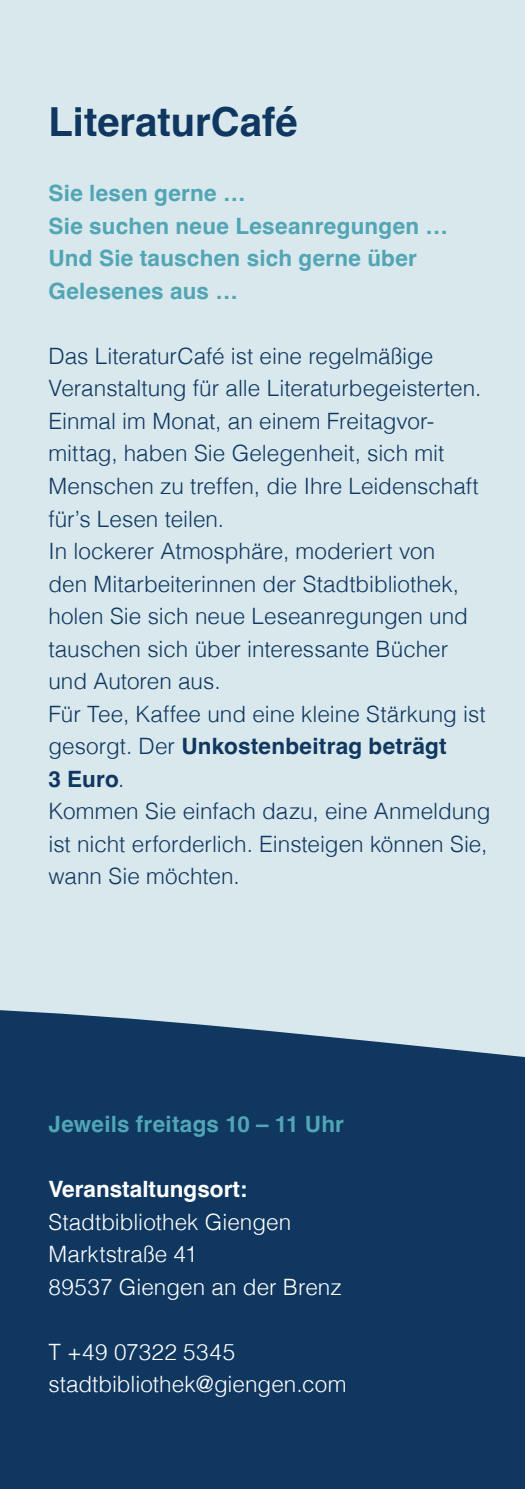
<style>
.page{position:relative;width:525px;height:1489px;background:#fff}
.page>*{position:absolute;margin:0;border:0;box-sizing:border-box;transform-origin:0 0}
.t1{font:700 40px "Helvetica";color:#0f3760}
.t2{font:300 22.5px/32.5px "Helvetica";color:#0f3760}
.t3{font:700 22.5px/32.5px "Helvetica";letter-spacing:.015em;color:#51a5b4}
.t4{font:300 22.5px/32.5px "Helvetica";color:#fff}
.t5{font:700 22.5px "Helvetica";color:#fff}
.s1{font-weight:700}
</style>
<div class="page">
<div style="left:0;top:0;width:524px;height:1488px;background:#d8e8ed"></div>
<div style="left:0;top:1010px;width:524px;height:478px;background:#0f3760"></div>
<h1 class="t1" style="left:48px;top:98px;width:250px">LiteraturCafé</h1>
<p class="t3" style="left:48px;top:180px;width:401px">Sie lesen gerne …<br>Sie suchen neue Leseanregungen …<br>Und Sie tauschen sich gerne über<br>Gelesenes aus …</p>
<p class="t2" style="left:48px;top:338px;width:443px">Das LiteraturCafé ist eine regelmäßige Veranstaltung für alle Literaturbegeisterten.<br>Einmal im Monat, an einem Freitagvor&shy;mittag, haben Sie Gelegenheit, sich mit Menschen zu treffen, die Ihre Leidenschaft für’s Lesen teilen.<br>In lockerer Atmosphäre, moderiert von<br>den Mitarbeiterinnen der Stadtbibliothek, holen Sie sich neue Leseanregungen und tauschen sich über interessante Bücher und Autoren aus.<br>Für Tee, Kaffee und eine kleine Stärkung ist gesorgt. Der <span class="s1">Unkostenbeitrag beträgt<br>3 Euro</span>.<br>Kommen Sie einfach dazu, eine Anmeldung ist nicht erforderlich. Einsteigen können Sie, wann Sie möchten.</p>
<p class="t3" style="left:48px;top:1110px;width:297px">Jeweils freitags 10 – 11 Uhr</p>
<p class="t5" style="left:48px;top:1175px;width:200px">Veranstaltungsort:</p>
<p class="t4" style="left:48px;top:1203px;width:294px">Stadtbibliothek Giengen<br>Marktstraße 41<br>89537 Giengen an der Brenz</p>
<p class="t4" style="left:48px;top:1333px;width:299px">T +49 07322 5345 stadtbibliothek@giengen.com</p>
</div>
